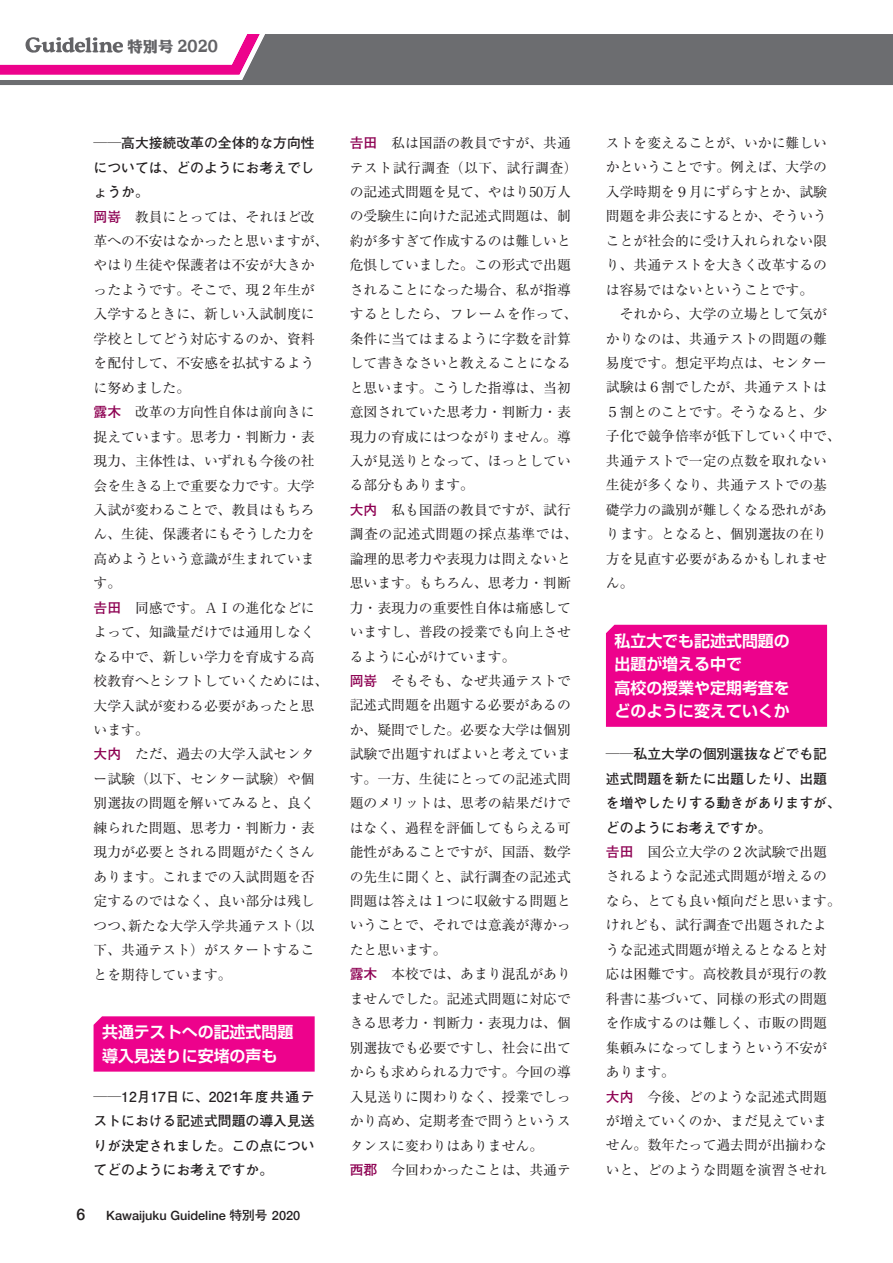
<style>
.page{position:relative;width:893px;height:1263px;background:#fff}
.page>*{position:absolute;margin:0;border:0;box-sizing:border-box;transform-origin:0 0}
.t1{font:700 15.9px/23.4px "Shin Go Pr 6 De";color:#fff}
.t2{font:500 15.9px "Helvetica Neue";color:#231f20}
.t3{font:15.45px "PS NOW MU 90 pv RKSJ H";color:#636366}
.t4{font:13.8px/24.5px "Ryumin Pro";color:#231f20}
.t5{font:700 13.8px/24.5px "Futo Go B101 Pro";color:#231f20;text-align:justify}
.t6{font:500 12.75px "Helvetica Neue";color:#231f20}
.s1{font-family:"Futo Go B101 Pro";font-weight:700;color:#8d0052}
.s2{font-family:"Ryumin Pro";font-weight:400}
.s3{font-family:"Futo Go B101 Pr 6";font-weight:700}
</style>
<div class="page">
<div style="left:0;top:34px;width:893px;height:51px;background:#6c6d70"></div>
<svg style="left:0;top:34px;width:265px;height:46px"></svg>
<div style="left:606px;top:625px;width:221px;height:102px;background:#ed028c"></div>
<div style="left:94px;top:1016px;width:221px;height:55px;background:#ed028c"></div>
<p class="t3" style="left:127px;top:39px;width:92px">特別号 2020</p>
<p class="t5" style="left:94px;top:129px;width:223px">──高大接続改革の全体的な方向性については、どのようにお考えでしょうか。</p>
<p class="t4" style="left:94px;top:203px;width:236px"><span class="s1">岡嵜</span>　教員にとっては、それほど改革への不安はなかったと思いますが、やはり生徒や保護者は不安が大きかったようです。そこで、現２年生が入学するときに、新しい入試制度に学校としてどう対応するのか、資料を配付して、不安感を払拭するように努めました。<br><span class="s1">露木</span>　改革の方向性自体は前向きに捉えています。思考力・判断力・表現力、主体性は、いずれも今後の社会を生きる上で重要な力です。大学入試が変わることで、教員はもちろん、生徒、保護者にもそうした力を高めようという意識が生まれています。<br><span class="s1">吉田</span>　同感です。ＡＩの進化などによって、知識量だけでは通用しなくなる中で、新しい学力を育成する高校教育へとシフトしていくためには、大学入試が変わる必要があったと思います。<br><span class="s1">大内</span>　ただ、過去の大学入試センター試験（以下、センター試験）や個別選抜の問題を解いてみると、良く練られた問題、思考力・判断力・表現力が必要とされる問題がたくさんあります。これまでの入試問題を否定するのではなく、良い部分は残しつつ、新たな大学入学共通テスト（以下、共通テスト）がスタートすることを期待しています。</p>
<p class="t1" style="left:102px;top:1019px;width:193px;line-height:24.5px">共通テストへの記述式問題導入見送りに安堵の声も</p>
<p class="t5" style="left:94px;top:1082px;width:223px"><span class="s2">──</span>12月17日に、2021年度共通テストにおける記述式問題の導入見送りが決定されました。この点についてどのようにお考えですか。</p>
<p class="t2" style="left:77px;top:1202px;width:10px">6</p>
<p class="t6" style="left:106px;top:1206px;width:195px">Kawaijuku Guideline <span class="s3">特別号</span> 2020</p>
<p class="t4" style="left:350px;top:130px;width:230px"><span class="s1">吉田</span>　私は国語の教員ですが、共通テスト試行調査（以下、試行調査）の記述式問題を見て、やはり50万人の受験生に向けた記述式問題は、制約が多すぎて作成するのは難しいと危惧していました。この形式で出題されることになった場合、私が指導するとしたら、フレームを作って、条件に当てはまるように字数を計算して書きなさいと教えることになると思います。こうした指導は、当初意図されていた思考力・判断力・表現力の育成にはつながりません。導入が見送りとなって、ほっとしている部分もあります。<br><span class="s1">大内</span>　私も国語の教員ですが、試行調査の記述式問題の採点基準では、論理的思考力や表現力は問えないと思います。もちろん、思考力・判断力・表現力の重要性自体は痛感していますし、普段の授業でも向上させるように心がけています。<br><span class="s1">岡嵜</span>　そもそも、なぜ共通テストで記述式問題を出題する必要があるのか、疑問でした。必要な大学は個別試験で出題すればよいと考えています。一方、生徒にとっての記述式問題のメリットは、思考の結果だけではなく、過程を評価してもらえる可能性があることですが、国語、数学の先生に聞くと、試行調査の記述式問題は答えは１つに収斂する問題ということで、それでは意義が薄かったと思います。<br><span class="s1">露木</span>　本校では、あまり混乱がありませんでした。記述式問題に対応できる思考力・判断力・表現力は、個別選抜でも必要ですし、社会に出てからも求められる力です。今回の導入見送りに関わりなく、授業でしっかり高め、定期考査で問うというスタンスに変わりはありません。<br><span class="s1">西郡</span>　今回わかったことは、共通テ</p>
<p class="t4" style="left:606px;top:130px;width:236px">ストを変えることが、いかに難しいかということです。例えば、大学の入学時期を９月にずらすとか、試験問題を非公表にするとか、そういうことが社会的に受け入れられない限り、共通テストを大きく改革するのは容易ではないということです。<br>　それから、大学の立場として気がかりなのは、共通テストの問題の難易度です。想定平均点は、センター試験は６割でしたが、共通テストは<br>５割とのことです。そうなると、少子化で競争倍率が低下していく中で、共通テストで一定の点数を取れない生徒が多くなり、共通テストでの基礎学力の識別が難しくなる恐れがあります。となると、個別選抜の在り方を見直す必要があるかもしれません。</p>
<p class="t1" style="left:614px;top:628px;width:177px">私立大でも記述式問題の出題が増える中で<br>高校の授業や定期考査をどのように変えていくか</p>
<p class="t5" style="left:606px;top:740px;width:236px;text-align:left">──私立大学の個別選抜などでも記述式問題を新たに出題したり、出題を増やしたりする動きがありますが、どのようにお考えですか。</p>
<p class="t4" style="left:606px;top:839px;width:236px"><span class="s1">吉田</span>　国公立大学の２次試験で出題されるような記述式問題が増えるのなら、とても良い傾向だと思います。けれども、試行調査で出題されたような記述式問題が増えるとなると対応は困難です。高校教員が現行の教科書に基づいて、同様の形式の問題を作成するのは難しく、市販の問題集頼みになってしまうという不安があります。<br><span class="s1">大内</span>　今後、どのような記述式問題が増えていくのか、まだ見えていません。数年たって過去問が出揃わないと、どのような問題を演習させれ</p>
</div>
